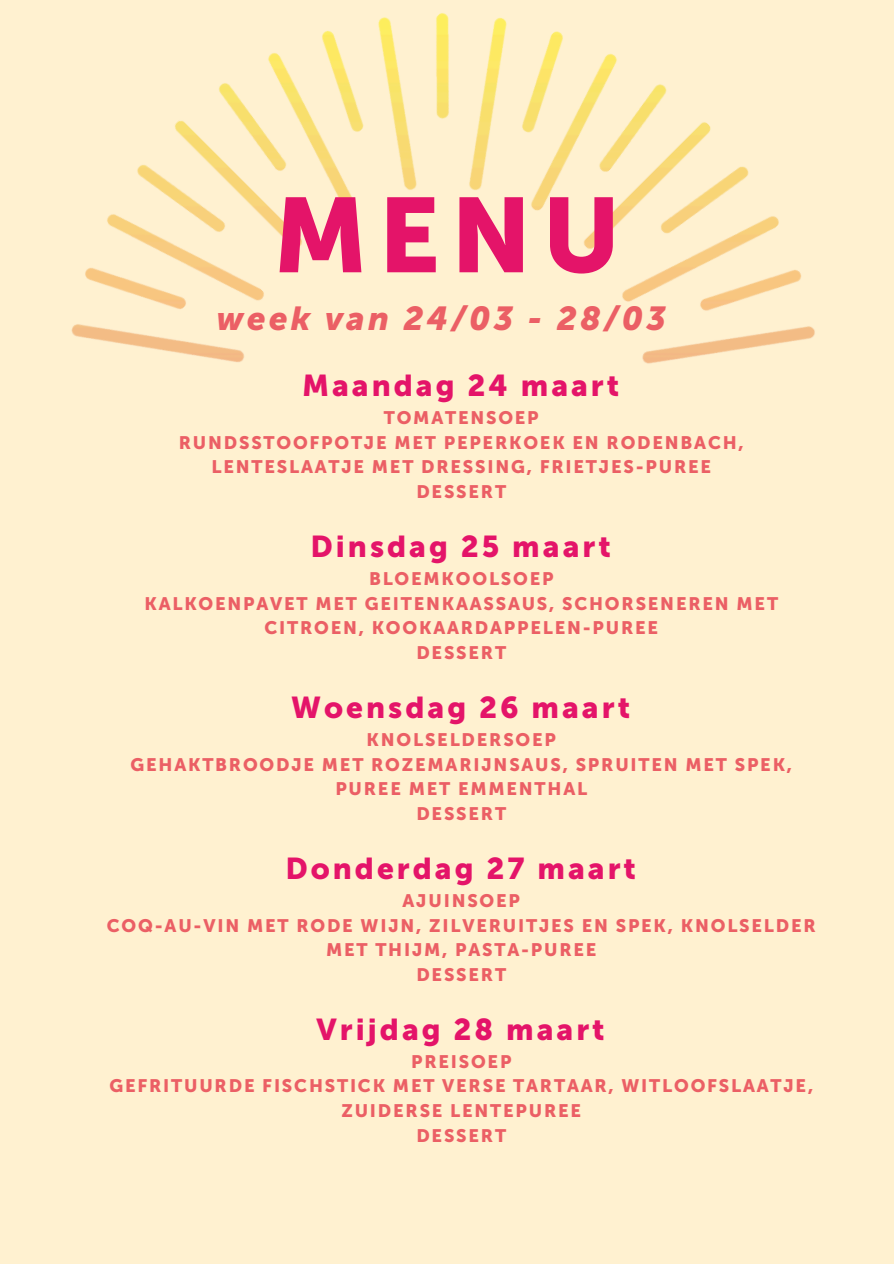
<style>
.page{position:relative;width:894px;height:1264px;background:#fff}
.page>*{position:absolute;margin:0;border:0;box-sizing:border-box;transform-origin:0 0}
.t1{font:105px "Museo Sans 900";color:#e41469}
.t2{font:italic 33px "Museo Sans 900";letter-spacing:.1em;color:#eb5f65}
.t3{font:30px "Museo Sans 900";letter-spacing:.1em;color:#e41469}
.t4{font:18px/24.8px "Museo Sans 900";letter-spacing:.1em;color:#eb5f65;text-align:center}
</style>
<div class="page">
<div style="left:0;top:0;width:893px;height:1263px;background:#fff1d0"></div>
<img style="left:71px;top:13px;width:744px;height:351px">
<p class="t1" style="left:273px;top:173px;width:349px">MENU</p>
<p class="t2" style="left:216px;top:299px;width:451px">week van 24/03 - 28/03</p>
<p class="t3" style="left:302px;top:367px;width:319px">Maandag 24 maart</p>
<h1 class="t4" style="left:384px;top:405px;width:156px">TOMATENSOEP</h1>
<h2 class="t4" style="left:179px;top:430px;width:566px">RUNDSSTOOFPOTJE MET PEPERKOEK EN RODENBACH,<br>LENTESLAATJE MET DRESSING, FRIETJES-PUREE</h2>
<p class="t4" style="left:416px;top:479px;width:91px">DESSERT</p>
<p class="t3" style="left:310px;top:528px;width:302px">Dinsdag 25 maart</p>
<p class="t4" style="left:369px;top:566px;width:186px">BLOEMKOOLSOEP</p>
<p class="t4" style="left:144px;top:591px;width:635px">KALKOENPAVET MET GEITENKAASSAUS, SCHORSENEREN MET<br>CITROEN, KOOKAARDAPPELEN-PUREE</p>
<p class="t4" style="left:416px;top:640px;width:91px">DESSERT</p>
<p class="t3" style="left:291px;top:689px;width:340px">Woensdag 26 maart</p>
<p class="t4" style="left:366px;top:727px;width:191px">KNOLSELDERSOEP</p>
<p class="t4" style="left:130px;top:752px;width:663px">GEHAKTBROODJE MET ROZEMARIJNSAUS, SPRUITEN MET SPEK,<br>PUREE MET EMMENTHAL</p>
<p class="t4" style="left:416px;top:801px;width:91px">DESSERT</p>
<p class="t3" style="left:285px;top:850px;width:352px">Donderdag 27 maart</p>
<p class="t4" style="left:402px;top:888px;width:119px">AJUINSOEP</p>
<p class="t4" style="left:107px;top:913px;width:710px">COQ-AU-VIN MET RODE WIJN, ZILVERUITJES EN SPEK, KNOLSELDER<br>MET THIJM, PASTA-PUREE</p>
<p class="t4" style="left:416px;top:962px;width:91px">DESSERT</p>
<p class="t3" style="left:316px;top:1011px;width:289px">Vrijdag 28 maart</p>
<p class="t4" style="left:411px;top:1049px;width:102px">PREISOEP</p>
<p class="t4" style="left:109px;top:1073px;width:705px">GEFRITUURDE FISCHSTICK MET VERSE TARTAAR, WITLOOFSLAATJE,<br>ZUIDERSE LENTEPUREE</p>
<p class="t4" style="left:416px;top:1123px;width:91px">DESSERT</p>
</div>
